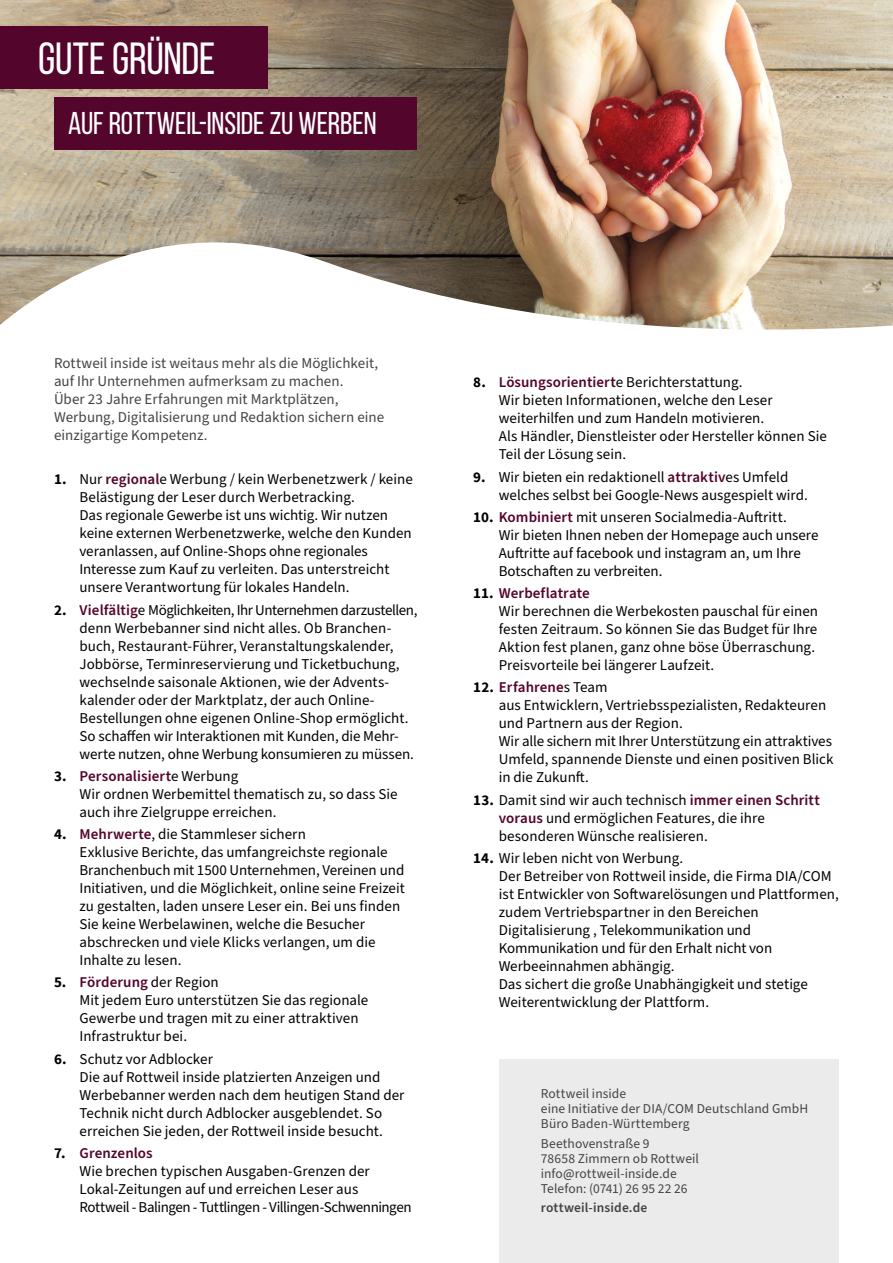
<style>
.page{position:relative;width:893px;height:1263px;background:#fff}
.page>*{position:absolute;margin:0;border:0;box-sizing:border-box;transform-origin:0 0}
.t1{font:45px "Bebas Neue";letter-spacing:-.005em;color:#fff}
.t2{font:31.5px "Bebas Neue";letter-spacing:-.005em;color:#fff}
.t3{font:15px/18px "Source Sans Pro";color:#000}
.t4{font:15px/18px "Source Sans Pro";color:#444442}
.t5{font:13.5px/15px "Source Sans Pro";letter-spacing:.005em;color:#444442}
.t6{font:600 13.5px "Source Sans Pro";letter-spacing:.01em;color:#444442}
.s1{font-weight:700}
.s2{font-weight:600;color:#54052c}
</style>
<div class="page">
<img style="left:0;top:0;width:893px;height:180px">
<img style="left:0;top:180px;width:893px;height:150px">
<div style="left:499px;top:1059px;width:340px;height:204px;background:#ebebeb"></div>
<div style="left:0;top:27px;width:268px;height:62px;background:#54052c"></div>
<div style="left:54px;top:97px;width:363px;height:53px;background:#54052c"></div>
<h1 class="t1" style="left:38px;top:34px;width:179px">GUTE GRÜNDE</h1>
<h2 class="t2" style="left:68px;top:106px;width:310px">AUF ROTTWEIL-INSIDE ZU WERBEN</h2>
<p class="t4" style="left:54px;top:354px;width:332px">Rottweil inside ist weitaus mehr als die Möglichkeit, auf Ihr Unternehmen aufmerksam zu machen.<br>Über 23 Jahre Erfahrungen mit Marktplätzen, Werbung, Digitalisierung und Redaktion sichern eine einzigartige Kompetenz.</p>
<p class="t3" style="left:80px;top:471px;width:335px;text-indent:-26px"><span class="s1">1.</span> Nur <span class="s2">regional</span>e Werbung / kein Werbenetzwerk / keine Belästigung der Leser durch Werbetracking.<br>Das regionale Gewerbe ist uns wichtig. Wir nutzen keine externen Werbenetzwerke, welche den Kunden veranlassen, auf Online-Shops ohne regionales Interesse zum Kauf zu verleiten. Das unterstreicht unsere Verantwortung für lokales Handeln.</p>
<p class="t3" style="left:80px;top:601px;width:339px;text-indent:-26px"><span class="s1">2.</span> <span class="s2">Vielfältig</span>e Möglichkeiten, Ihr Unternehmen darzustellen, denn Werbebanner sind nicht alles. Ob Branchen&shy;buch, Restaurant-Führer, Veranstaltungskalender, Jobbörse, Terminreservierung und Ticketbuchung, wechselnde saisonale Aktionen, wie der Advents&shy;kalender oder der Marktplatz, der auch Online-Bestellungen ohne eigenen Online-Shop ermöglicht.<br>So schaffen wir Interaktionen mit Kunden, die Mehr&shy;werte nutzen, ohne Werbung konsumieren zu müssen.</p>
<p class="t3" style="left:80px;top:767px;width:319px;text-indent:-26px"><span class="s1">3.</span> <span class="s2">Personalisiert</span>e Werbung<br>Wir ordnen Werbemittel thematisch zu, so dass Sie auch ihre Zielgruppe erreichen.</p>
<p class="t3" style="left:80px;top:826px;width:327px;text-indent:-26px"><span class="s1">4.</span> <span class="s2">Mehrwerte</span>, die Stammleser sichern<br>Exklusive Berichte, das umfangreichste regionale Branchenbuch mit 1500 Unternehmen, Vereinen und Initiativen, und die Möglichkeit, online seine Freizeit zu gestalten, laden unsere Leser ein. Bei uns finden Sie keine Werbelawinen, welche die Besucher abschrecken und viele Klicks verlangen, um die Inhalte zu lesen.</p>
<p class="t3" style="left:80px;top:974px;width:290px;text-indent:-26px"><span class="s1">5.</span> <span class="s2">Förderung</span> der Region<br>Mit jedem Euro unterstützen Sie das regionale Gewerbe und tragen mit zu einer attraktiven Infrastruktur bei.</p>
<p class="t3" style="left:80px;top:1050px;width:326px;text-indent:-26px"><span class="s1">6.</span> Schutz vor Adblocker<br>Die auf Rottweil inside platzierten Anzeigen und Werbebanner werden nach dem heutigen Stand der Technik nicht durch Adblocker ausgeblendet. So erreichen Sie jeden, der Rottweil inside besucht.</p>
<p class="t3" style="left:80px;top:1144px;width:334px;text-indent:-26px"><span class="s1">7.</span> <span class="s2">Grenzenlos<br></span>Wie brechen typischen Ausgaben-Grenzen der Lokal-Zeitungen auf und erreichen Leser aus Rottweil - Balingen - Tuttlingen - Villingen-Schwenningen</p>
<p class="t3" style="left:499px;top:374px;width:330px;text-indent:-26px"><span class="s1">8.</span> <span class="s2">Lösungsorientiert</span>e Berichterstattung.<br>Wir bieten Informationen, welche den Leser weiterhilfen und zum Handeln motivieren.<br>Als Händler, Dienstleister oder Hersteller können Sie Teil der Lösung sein.</p>
<p class="t3" style="left:499px;top:468px;width:311px;text-indent:-26px"><span class="s1">9.</span> Wir bieten ein redaktionell <span class="s2">attraktiv</span>es Umfeld welches selbst bei Google-News ausgespielt wird.</p>
<p class="t3" style="left:499px;top:508px;width:321px;text-indent:-26px"><span class="s1">10.</span> <span class="s2">Kombiniert</span> mit unseren Socialmedia-Auftritt.<br>Wir bieten Ihnen neben der Homepage auch unsere Auftritte auf facebook und instagram an, um Ihre Botschaften zu verbreiten.</p>
<p class="t3" style="left:499px;top:585px;width:321px;text-indent:-26px"><span class="s1">11.</span> <span class="s2">Werbeflatrate<br></span>Wir berechnen die Werbekosten pauschal für einen festen Zeitraum. So können Sie das Budget für Ihre Aktion fest planen, ganz ohne böse Überraschung.<br>Preisvorteile bei längerer Laufzeit.</p>
<p class="t3" style="left:499px;top:679px;width:336px;text-indent:-26px"><span class="s1">12.</span> <span class="s2">Erfahrene</span>s Team<br>aus Entwicklern, Vertriebsspezialisten, Redakteuren und Partnern aus der Region.<br>Wir alle sichern mit Ihrer Unterstützung ein attraktives Umfeld, spannende Dienste und einen positiven Blick in die Zukunft.</p>
<p class="t3" style="left:499px;top:791px;width:323px;text-indent:-26px"><span class="s1">13.</span> Damit sind wir auch technisch <span class="s2">immer einen Schritt voraus</span> und ermöglichen Features, die ihre besonderen Wünsche realisieren.</p>
<p class="t3" style="left:499px;top:849px;width:342px;text-indent:-26px"><span class="s1">14.</span> Wir leben nicht von Werbung.<br>Der Betreiber von Rottweil inside, die Firma DIA/COM ist Entwickler von Softwarelösungen und Plattformen, zudem Vertriebspartner in den Bereichen Digitalisierung , Telekommunikation und Kommunikation und für den Erhalt nicht von Werbeeinnahmen abhängig.<br>Das sichert die große Unabhängigkeit und stetige Weiterentwicklung der Plattform.</p>
<p class="t5" style="left:541px;top:1087px;width:269px">Rottweil inside<br>eine Initiative der DIA/COM Deutschland GmbH<br>Büro Baden-Württemberg</p>
<p class="t5" style="left:541px;top:1136px;width:160px">Beethovenstraße 9<br>78658 Zimmern ob Rottweil info@rottweil-inside.de<br>Telefon: (0741) 26 95 22 26</p>
<p class="t6" style="left:541px;top:1198px;width:108px">rottweil-inside.de</p>
</div>
